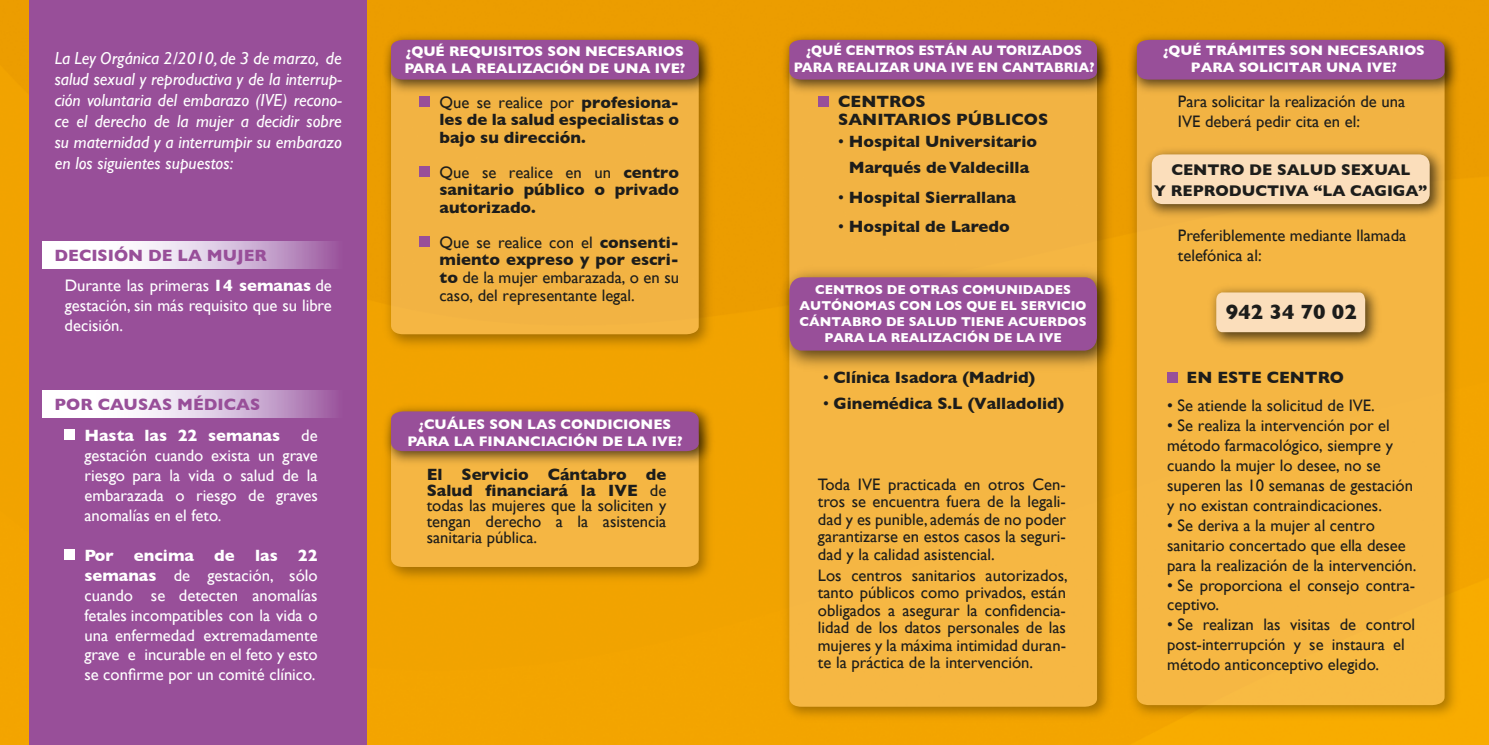
<style>
.page{position:relative;width:1489px;height:745px;background:#fff}
.page>*{position:absolute;margin:0;border:0;box-sizing:border-box;transform-origin:0 0}
.t1{font:700 21px "Gill Sans";color:#1d1d1b}
.t2{font:italic 17.5px/21px "Gill Sans";color:#fff;text-align:justify}
.t3{font:16.62px/17.5px "Gill Sans";color:#1d1d1b}
.t4{font:16.62px/19.9px "Gill Sans";color:#fff;text-align:justify}
.t5{font:700 16.62px/17.5px "Gill Sans";color:#1d1d1b;text-align:justify}
.t6{font:700 16.62px "Gill Sans";color:#984f99}
.t7{font:700 16.62px "Gill Sans";color:#fff}
.t8{font:700 15.75px/21px "Gill Sans";color:#1d1d1b;text-align:center}
.t9{font:700 14.17px/17px "Gill Sans";color:#fff}
.t10{font:700 14px/16.8px "Gill Sans";color:#fff;text-align:center;scale:.93 1}
.t11{font:700 14px/16.8px "Gill Sans";color:#fff;text-align:center}
.t12{font:700 13.12px/15.8px "Gill Sans";color:#fff;text-align:center}
.s1{font-weight:700}
.s2{font-weight:400}
</style>
<div class="page">
<div style="left:0;top:0;width:1488px;height:744px;background:#f1a300"></div>
<div style="left:30px;top:0;width:337px;height:744px;background:#984f99"></div>
<img style="left:1124px;top:101px;width:342px;height:625px">
<div style="left:1136px;top:101px;width:308px;height:603px;background:#f6b743"></div>
<img style="left:776px;top:101px;width:340px;height:625px">
<div style="left:789px;top:101px;width:307px;height:605px;background:#f5b643"></div>
<img style="left:379px;top:101px;width:341px;height:254px">
<div style="left:391px;top:101px;width:307px;height:233px;background:#f2b343"></div>
<img style="left:379px;top:472px;width:341px;height:115px">
<img style="left:1138px;top:143px;width:312px;height:82px">
<div style="left:1151px;top:154px;width:278px;height:50px;background:#fbdebb;border-radius:11px"></div>
<img style="left:1203px;top:279px;width:182px;height:74px">
<div style="left:1216px;top:292px;width:148px;height:40px;background:#fbdebb"></div>
<img style="left:379px;top:398px;width:341px;height:74px">
<svg style="left:391px;top:411px;width:307px;height:155px;background:#d89857"></svg>
<img style="left:379px;top:27px;width:341px;height:74px">
<div style="left:391px;top:40px;width:307px;height:40px;background:#984f99"></div>
<img style="left:1124px;top:27px;width:342px;height:74px">
<div style="left:1136px;top:40px;width:308px;height:40px;background:#984f99"></div>
<img style="left:776px;top:27px;width:341px;height:74px">
<div style="left:789px;top:40px;width:307px;height:40px;background:#984f99"></div>
<div style="left:419px;top:96px;width:11px;height:11px;background:#984f99"></div>
<div style="left:419px;top:166px;width:11px;height:11px;background:#984f99"></div>
<div style="left:419px;top:236px;width:11px;height:10px;background:#984f99"></div>
<div style="left:817px;top:96px;width:11px;height:11px;background:#984f99"></div>
<svg style="left:43px;top:242px;width:292px;height:26px;background:#e0cde4"></svg>
<svg style="left:43px;top:390px;width:292px;height:27px;background:#e0cde4"></svg>
<div style="left:1166px;top:372px;width:11px;height:11px;background:#984f99"></div>
<img style="left:773px;top:260px;width:351px;height:117px">
<div style="left:789px;top:277px;width:307px;height:73px;background:#984f99"></div>
<div style="left:64px;top:429px;width:11px;height:11px;background:#fff"></div>
<div style="left:64px;top:549px;width:11px;height:11px;background:#fff"></div>
<p class="t2" style="left:55px;top:48px;width:289px">La Ley Orgánica 2/2010, de 3 de marzo, de salud sexual y reproductiva y de la interrup&shy;ción voluntaria del embarazo (IVE) recono&shy;ce el derecho de la mujer a decidir sobre su maternidad y a interrumpir su embarazo en los siguientes supuestos:</p>
<p class="t6" style="left:55px;top:242px;width:214px">DECISIÓN DE LA MUJER</p>
<p class="t4" style="left:65px;top:274px;width:269px">Durante las primeras <span class="s1">14 semanas</span> de gestación, sin más requisito que su libre decisión.</p>
<p class="t6" style="left:55px;top:391px;width:207px">POR CAUSAS MÉDICAS</p>
<p class="t7" style="left:84px;top:421px;width:197px">Hasta las 22 semanas</p>
<p class="t4" style="left:84px;top:424px;width:235px;text-indent:217px">de gestación cuando exista un grave riesgo para la vida o salud de la embarazada o riesgo de graves anomalías en el feto.</p>
<p class="t4" style="left:84px;top:544px;width:235px"><span class="s1">Por encima de las 22 semanas</span> de gestación, sólo cuando se detecten anomalías fetales incompatibles con la vida o una enfermedad extremadamente grave e incurable en el feto y esto se confirme por un comité clínico.</p>
<p class="t9" style="left:404px;top:42px;width:282px">¿QUÉ REQUISITOS SON NECESARIOS<br>PARA LA REALIZACIÓN DE UNA IVE?</p>
<p class="t10" style="left:793px;top:42px;width:324px">¿QUÉ CENTROS ESTÁN AU TORIZADOS<br>PARA REALIZAR UNA IVE EN CANTABRIA?</p>
<p class="t11" style="left:1162px;top:42px;width:263px">¿QUÉ TRÁMITES SON NECESARIOS<br>PARA SOLICITAR UNA IVE?</p>
<p class="t5" style="left:439px;top:93px;width:241px"><span class="s2">Que se realice por</span> profesiona&shy;les de la salud especialistas o bajo su dirección.</p>
<p class="t5" style="left:439px;top:163px;width:241px"><span class="s2">Que se realice en un</span> centro sanitario público o privado autorizado.</p>
<p class="t3" style="left:439px;top:233px;width:241px;text-align:justify">Que se realice con el <span class="s1">consenti&shy;miento expreso y por escri&shy;to</span> de la mujer embarazada, o en su caso, del representante legal.</p>
<p class="t9" style="left:407px;top:414px;width:276px;text-align:center">¿CUÁLES SON LAS CONDICIONES<br>PARA LA FINANCIACIÓN DE LA IVE?</p>
<p class="t3" style="left:427px;top:466px;width:241px;line-height:15.8px;text-align:justify"><span class="s1">El Servicio Cántabro de Salud financiará la IVE</span> de todas las mujeres que la soliciten y tengan derecho a la asistencia sanitaria pública.</p>
<p class="t5" style="left:838px;top:92px;width:211px">CENTROS<br>SANITARIOS PÚBLICOS</p>
<p class="t5" style="left:838px;top:127px;width:200px;line-height:26.2px;text-align:center"><span class="s2">•</span> Hospital Universitario<br>Marqués de Valdecilla</p>
<p class="t5" style="left:838px;top:188px;width:179px"><span class="s2">•</span> Hospital Sierrallana</p>
<p class="t5" style="left:838px;top:217px;width:173px"><span class="s2">•</span> Hospital de Laredo</p>
<p class="t12" style="left:799px;top:281px;width:289px">CENTROS DE OTRAS COMUNIDADES<br>AUTÓNOMAS CON LOS QUE EL SERVICIO<br>CÁNTABRO DE SALUD TIENE ACUERDOS<br>PARA LA REALIZACIÓN DE LA IVE</p>
<p class="t5" style="left:823px;top:368px;width:213px"><span class="s2">•</span> Clínica Isadora (Madrid)</p>
<p class="t5" style="left:823px;top:394px;width:243px"><span class="s2">•</span> Ginemédica S.L (Valladolid)</p>
<p class="t3" style="left:817px;top:474px;width:250px;text-align:justify">Toda IVE practicada en otros Cen&shy;tros se encuentra fuera de la legali&shy;dad y es punible, además de no poder garantizarse en estos casos la seguri&shy;dad y la calidad asistencial.</p>
<p class="t3" style="left:817px;top:565px;width:251px;text-align:justify">Los centros sanitarios autorizados, tanto públicos como privados, están obligados a asegurar la confidencia&shy;lidad de los datos personales de las mujeres y la máxima intimidad duran&shy;te la práctica de la intervención.</p>
<p class="t3" style="left:1177px;top:91px;width:229px;line-height:19.9px">Para solicitar la realización de una<br>IVE deberá pedir cita en el:</p>
<p class="t8" style="left:1154px;top:158px;width:275px">CENTRO DE SALUD SEXUAL<br>Y REPRODUCTIVA “LA CAGIGA”</p>
<p class="t3" style="left:1177px;top:225px;width:230px;line-height:19.9px">Preferiblemente mediante llamada telefónica al:</p>
<p class="t1" style="left:1225px;top:295px;width:132px">942 34 70 02</p>
<p class="t5" style="left:1186px;top:368px;width:159px">EN ESTE CENTRO</p>
<p class="t3" style="left:1166px;top:396px;width:209px">• Se atiende la solicitud de IVE.</p>
<p class="t3" style="left:1166px;top:414px;width:247px;line-height:19.9px">• Se realiza la intervención por el método farmacológico, siempre y cuando la mujer lo desee, no se superen las 10 semanas de gestación y no existan contraindicaciones.</p>
<p class="t3" style="left:1166px;top:514px;width:251px;line-height:19.9px">• Se deriva a la mujer al centro sanitario concertado que ella desee para la realización de la intervención.</p>
<p class="t3" style="left:1166px;top:574px;width:249px;line-height:19.9px">• Se proporciona el consejo contra&shy;ceptivo.</p>
<p class="t3" style="left:1167px;top:614px;width:249px;line-height:19.9px">• Se realizan las visitas de control post-interrupción y se instaura el método anticonceptivo elegido.</p>
</div>
